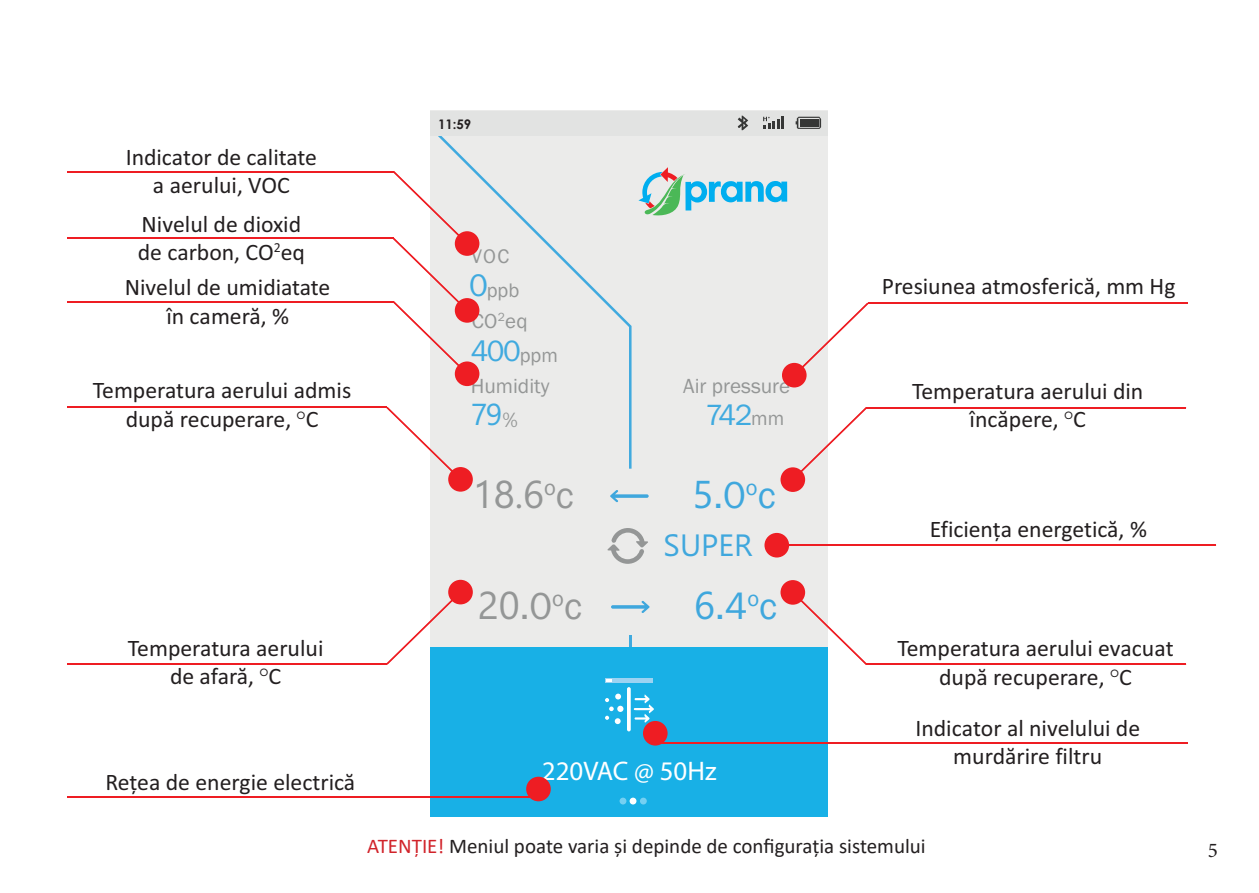
<style>
.page{position:relative;width:1259px;height:893px;background:#fff}
.page>*{position:absolute;margin:0;border:0;box-sizing:border-box;transform-origin:0 0}
.t1{font:38.7px "Franklin Gothic";color:#3fa7dd}
.t2{font:38.7px "Ebrima";color:#949696}
.t3{font:38.7px "Franklin Gothic";color:#949696}
.t4{font:30.9px "Ebrima";color:#3fa7dd}
.t5{font:30.3px "Franklin Gothic";letter-spacing:-.05em;color:#40aadf}
.t6{font:30.3px "Ebrima";color:#40aadf}
.t7{font:27px "Myriad Pro";color:#fff}
.t8{font:23.7px/28.5px "Calibri";color:#231f20;text-align:center}
.t9{font:21.3px "Franklin Gothic";color:#949696}
.t10{font:21px "Calibri";color:#231f20}
.t11{font:21px "Franklin Gothic";color:#949696}
.t12{font:21px "Minion Pro";color:#231f20}
.t13{font:20.4px/33.9px "Franklin Gothic";letter-spacing:.025em;color:#949696}
.t14{font:700 13.2px "Century Gothic";color:#231f20}
.s1{font-size:32.1px;color:#40aadf}
.s2{font-size:20.4px;color:#949696}
.s3{font-family:"Franklin Gothic";font-size:21.6px;color:#949696}
.s4{font-family:"Franklin Gothic"}
.s5{font-family:"Ebrima"}
.s6{color:#d1232a}
</style>
<div class="page">
<div style="left:431px;top:111px;width:397px;height:654px;background:#ebebea"></div>
<hr style="left:629px;top:635px;width:2px;height:35px;background:#40aadf">
<div style="left:431px;top:648px;width:397px;height:169px;background:#18b0e6"></div>
<hr style="left:605px;top:678px;width:47px;height:4px;background:#9cd3f2">
<svg style="left:606px;top:679px;width:5px;height:3px"></svg>
<svg style="left:638px;top:167px;width:149px;height:49px"></svg>
<svg style="left:780px;top:580px;width:86px;height:85px"></svg>
<hr style="left:866px;top:663px;width:320px;height:2px;background:#ee1d23">
<div style="left:619px;top:798px;width:7px;height:6px;background:#75d0f2;border-radius:50%"></div>
<div style="left:640px;top:798px;width:7px;height:6px;background:#75d0f2;border-radius:50%"></div>
<div style="left:629px;top:798px;width:7px;height:6px;background:#fff;border-radius:50%"></div>
<svg style="left:438px;top:136px;width:193px;height:333px"></svg>
<svg style="left:610px;top:490px;width:38px;height:12px"></svg>
<svg style="left:611px;top:601px;width:38px;height:12px"></svg>
<svg style="left:607px;top:528px;width:41px;height:36px"></svg>
<svg style="left:627px;top:687px;width:4px;height:44px"></svg>
<svg style="left:605px;top:694px;width:18px;height:30px"></svg>
<div style="left:431px;top:111px;width:397px;height:25px;background:#e2e3e2"></div>
<svg style="left:763px;top:117px;width:20px;height:12px"></svg>
<svg style="left:795px;top:117px;width:26px;height:12px"></svg>
<div style="left:799px;top:119px;width:19px;height:8px;background:#363736"></div>
<svg style="left:738px;top:116px;width:10px;height:14px"></svg>
<hr style="left:67px;top:171px;width:326px;height:1px;background:#ee1d23">
<hr style="left:67px;top:238px;width:326px;height:1px;background:#ee1d23">
<svg style="left:393px;top:171px;width:86px;height:215px"></svg>
<hr style="left:67px;top:301px;width:326px;height:2px;background:#ee1d23">
<svg style="left:782px;top:303px;width:86px;height:84px"></svg>
<hr style="left:868px;top:302px;width:319px;height:2px;background:#ee1d23">
<svg style="left:634px;top:694px;width:33px;height:52px"></svg>
<hr style="left:658px;top:742px;width:529px;height:2px;background:#ee1d23">
<svg style="left:764px;top:533px;width:25px;height:24px"></svg>
<hr style="left:776px;top:544px;width:440px;height:2px;background:#ee1d23">
<svg style="left:780px;top:407px;width:87px;height:85px"></svg>
<hr style="left:866px;top:407px;width:320px;height:1px;background:#ee1d23">
<svg style="left:387px;top:580px;width:86px;height:85px"></svg>
<hr style="left:67px;top:663px;width:320px;height:2px;background:#ee1d23">
<svg style="left:386px;top:407px;width:87px;height:85px"></svg>
<hr style="left:67px;top:407px;width:320px;height:1px;background:#ee1d23">
<svg style="left:526px;top:777px;width:25px;height:24px"></svg>
<hr style="left:67px;top:796px;width:471px;height:2px;background:#ee1d23">
<p class="t8" style="left:126px;top:144px;width:193px">Indicator de calitate a aerului, VOC</p>
<p class="t14" style="left:438px;top:116px;width:35px">11:59</p>
<p class="t8" style="left:138px;top:211px;width:169px;text-align:left">Nivelul de dioxid de carbon, CO<sup>2</sup>eq</p>
<p class="t8" style="left:125px;top:275px;width:207px">Nivelul de umidiatate în cameră, %</p>
<p class="t8" style="left:881px;top:274px;width:295px">Presiunea atmosferică, mm Hg</p>
<p class="t13" style="left:469px;top:240px;width:52px">VOC<br><span class="s1">0</span>ppb</p>
<p class="t11" style="left:472px;top:312px;width:58px">CO<sup>2</sup>eq</p>
<p class="t5" style="left:471px;top:338px;width:89px">400<span class="s2">ppm</span></p>
<p class="t9" style="left:471px;top:377px;width:80px">Humidity</p>
<p class="t6" style="left:471px;top:397px;width:48px">79<span class="s3">%</span></p>
<p class="t9" style="left:683px;top:377px;width:109px">Air pressure</p>
<p class="t5" style="left:705px;top:402px;width:80px">742<span class="s2">mm</span></p>
<p class="t8" style="left:93px;top:378px;width:260px">Temperatura aerului admis după recuperare, <sup>о</sup>С</p>
<p class="t8" style="left:912px;top:378px;width:233px">Temperatura aerului din încăpere, <sup>о</sup>С</p>
<p class="t8" style="left:128px;top:636px;width:197px">Temperatura aerului de afară, <sup>о</sup>C</p>
<p class="t8" style="left:105px;top:770px;width:251px">Rețea de energie electrică</p>
<h1 class="t2" style="left:473px;top:472px;width:103px">18.6<sup>o</sup><span class="s4">c</span></h1>
<h1 class="t1" style="left:692px;top:479px;width:85px"><span class="s5">5</span>.0<sup>o</sup>c</h1>
<h2 class="t4" style="left:663px;top:527px;width:90px">SUPER</h2>
<h1 class="t3" style="left:478px;top:590px;width:106px"><span class="s5">20</span>.0<sup>o</sup>c</h1>
<h1 class="t1" style="left:694px;top:590px;width:85px"><span class="s5">6</span>.4<sup>o</sup>c</h1>
<p class="t7" style="left:542px;top:761px;width:176px">220VAC @ 50Hz</p>
<p class="t8" style="left:930px;top:517px;width:218px">Eficiența energetică, %</p>
<p class="t8" style="left:897px;top:636px;width:278px">Temperatura aerului evacuat după recuperare, <sup>о</sup>С</p>
<p class="t8" style="left:915px;top:716px;width:226px">Indicator al nivelului de murdărire filtru</p>
<p class="t10" style="left:367px;top:831px;width:560px"><span class="s6">ATENȚIE!</span> Meniul poate varia și depinde de configurația sistemului</p>
<p class="t12" style="left:1208px;top:838px;width:12px">5</p>
</div>
